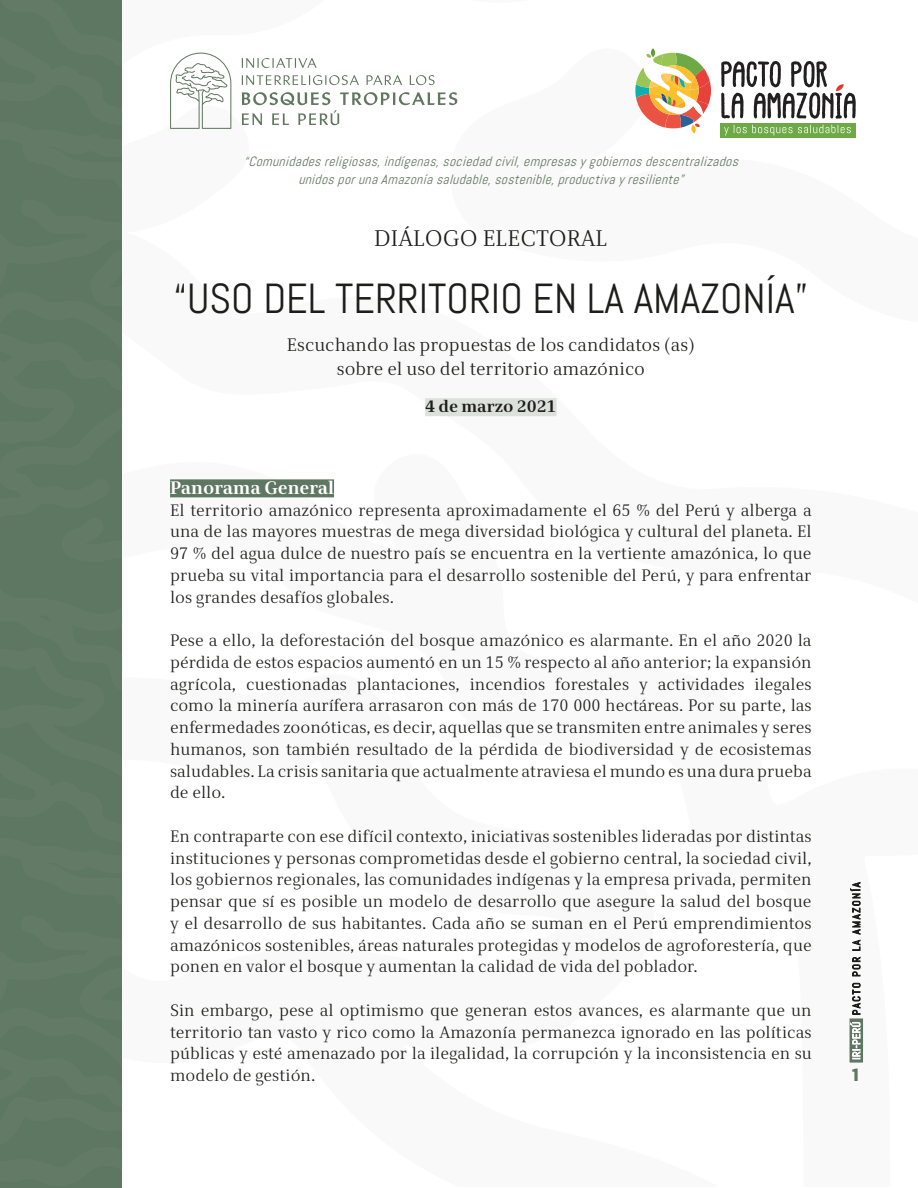
<style>
.page{position:relative;width:918px;height:1188px;background:#fff}
.page>*{position:absolute;margin:0;border:0;box-sizing:border-box;transform-origin:0 0}
.Título_1{font:42px "Abel";color:#1d1d1b}
.Texto{font:22.5px "Alfon";color:#1d1d1b}
.t1{font:700 19.5px "Apex New";color:#5e7762}
.Texto-2{font:18px "Alfon";color:#1d1d1b}
.Texto-3{font:700 18px "Alfon";color:#fff}
.Texto-4{font:16.5px/21.8px "Alfon";color:#1d1d1b;text-align:justify}
.Texto-5{font:700 16.5px "Alfon";color:#1d1d1b}
.Texto-6{font:italic 13.5px/18px "Abel";color:#60765e;text-align:center}
</style>
<div class="page">
<div style="left:850px;top:1018px;width:13px;height:45px;background:#5e7762"></div>
<svg style="left:850px;top:1022px;width:11px;height:37px"></svg>
<svg style="left:852px;top:983px;width:8px;height:32px"></svg>
<svg style="left:852px;top:957px;width:8px;height:19px"></svg>
<svg style="left:850px;top:882px;width:11px;height:69px"></svg>
<div style="left:0;top:84px;width:122px;height:318px;background:#5e7762"></div>
<div style="left:0;top:851px;width:122px;height:242px;background:#5e7762"></div>
<div style="left:0;top:402px;width:122px;height:449px;background:#5e7762"></div>
<div style="left:89px;top:246px;width:33px;height:118px;background:#637b66"></div>
<div style="left:0;top:356px;width:75px;height:100px;background:#637b66"></div>
<div style="left:0;top:1093px;width:122px;height:95px;background:#5e7762"></div>
<div style="left:79px;top:960px;width:43px;height:97px;background:#637b66"></div>
<div style="left:0;top:0;width:122px;height:84px;background:#5e7762"></div>
<div style="left:720px;top:123px;width:136px;height:14px;background:#6da945"></div>
<svg style="left:724px;top:125px;width:127px;height:11px"></svg>
<svg style="left:635px;top:48px;width:76px;height:85px"></svg>
<svg style="left:721px;top:61px;width:135px;height:58px"></svg>
<div style="left:170px;top:479px;width:164px;height:18px;background:#5e7762"></div>
<div style="left:425px;top:398px;width:132px;height:18px;background:#dce1dc"></div>
<svg style="left:170px;top:53px;width:61px;height:76px"></svg>
<svg style="left:242px;top:58px;width:75px;height:10px"></svg>
<svg style="left:242px;top:75px;width:117px;height:10px"></svg>
<svg style="left:366px;top:75px;width:36px;height:10px"></svg>
<svg style="left:409px;top:75px;width:26px;height:10px"></svg>
<svg style="left:241px;top:92px;width:216px;height:33px"></svg>
<p class="Texto-6" style="left:244px;top:153px;width:500px">“Comunidadesreligiosas,indígenas,sociedadcivil,empresasygobiernosdescentralizados unidosporunaAmazoníasaludable,sostenible,productivayresiliente”</p>
<p class="Texto" style="left:374px;top:225px;width:235px">DIÁLOGO ELECTORAL</p>
<p class="Título_1" style="left:174px;top:272px;width:636px">“USO DEL TERRITORIO EN LA AMAZONÍA”</p>
<p class="Texto-2" style="left:287px;top:334px;width:410px">Escuchando las propuestas de los candidatos (as)</p>
<p class="Texto-2" style="left:337px;top:358px;width:309px">sobre el uso del territorio amazónico</p>
<p class="Texto-5" style="left:425px;top:397px;width:133px">4 de marzo 2021</p>
<p class="Texto-3" style="left:170px;top:477px;width:165px">Panorama General</p>
<p class="Texto-4" style="left:170px;top:500px;width:643px">El territorio amazónico representa aproximadamente el 65 % del Perú y alberga a una de las mayores muestras de mega diversidad biológica y cultural del planeta. El 97 % del agua dulce de nuestro país se encuentra en la vertiente amazónica, lo que prueba su vital importancia para el desarrollo sostenible del Perú, y para enfrentar los grandes desafíos globales.</p>
<p class="Texto-4" style="left:170px;top:630px;width:643px">Pese a ello, la deforestación del bosque amazónico es alarmante. En el año 2020 la pérdida de estos espacios aumentó en un 15 % respecto al año anterior; la expansión agrícola, cuestionadas plantaciones, incendios forestales y actividades ilegales como la minería aurífera arrasaron con más de 170 000 hectáreas. Por su parte, las enfermedades zoonóticas, es decir, aquellas que se transmiten entre animales y seres humanos, son también resultado de la pérdida de biodiversidad y de ecosistemas saludables. La crisis sanitaria que actualmente atraviesa el mundo es una dura prueba de ello.</p>
<p class="Texto-4" style="left:170px;top:826px;width:643px">En contraparte con ese difícil contexto, iniciativas sostenibles lideradas por distintas instituciones y personas comprometidas desde el gobierno central, la sociedad civil, los gobiernos regionales, las comunidades indígenas y la empresa privada, permiten pensar que sí es posible un modelo de desarrollo que asegure la salud del bosque y el desarrollo de sus habitantes. Cada año se suman en el Perú emprendimientos amazónicos sostenibles, áreas naturales protegidas y modelos de agroforestería, que ponen en valor el bosque y aumentan la calidad de vida del poblador.</p>
<p class="Texto-4" style="left:170px;top:1000px;width:643px">Sin embargo, pese al optimismo que generan estos avances, es alarmante que un territorio tan vasto y rico como la Amazonía permanezca ignorado en las políticas públicas y esté amenazado por la ilegalidad, la corrupción y la inconsistencia en su modelo de gestión.</p>
<p class="t1" style="left:852px;top:1060px;width:9px">1</p>
</div>
